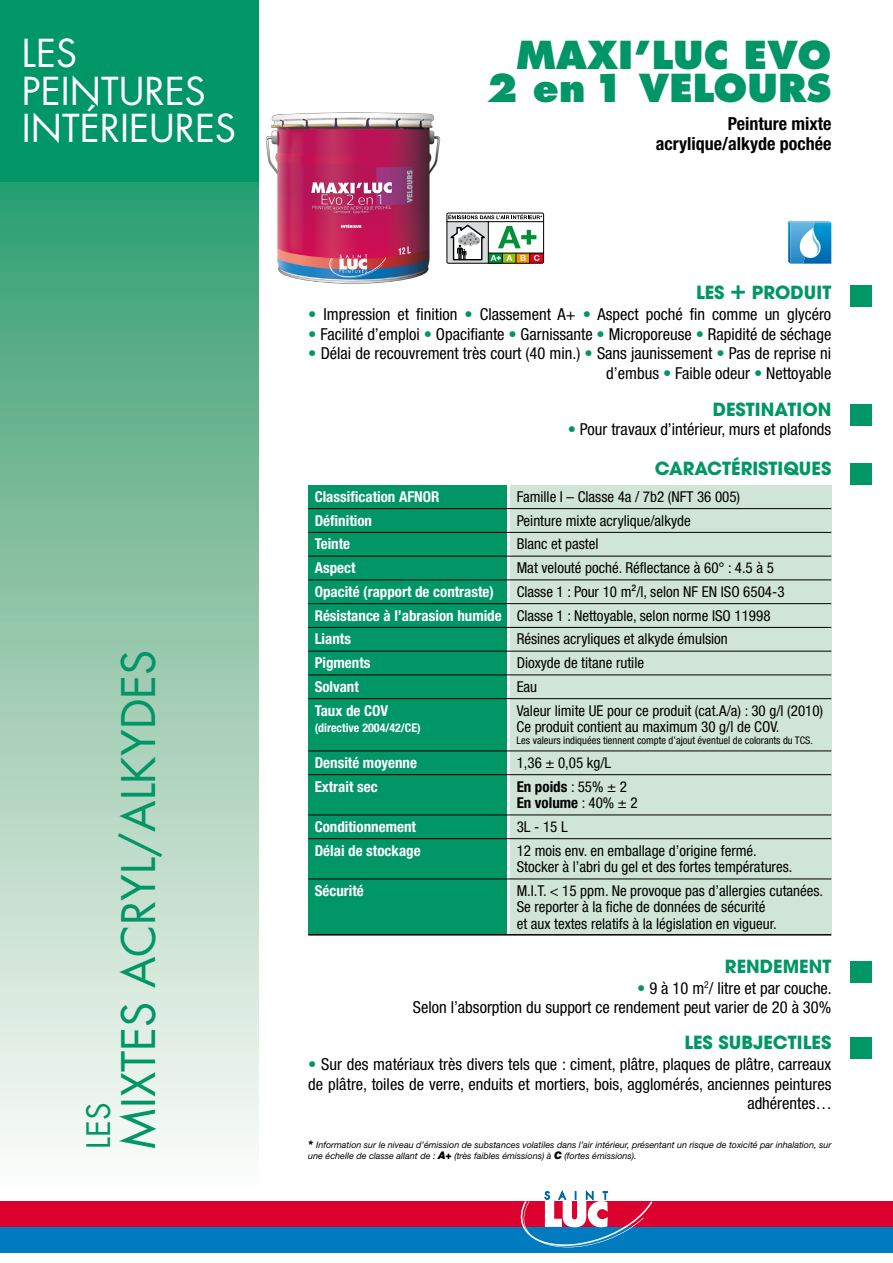
<style>
.page{position:relative;width:893px;height:1263px;background:#fff}
.page>*{position:absolute;margin:0;border:0;box-sizing:border-box;transform-origin:0 0}
.t1{font:45px "Futura LT Pro";color:#009665}
.t2{font:37.5px/37.5px "Futura LT Pro";color:#fff}
.t3{font:800 37.5px/33px "Futura LT Pro";color:#009665;text-align:right}
.t4{font:31.5px "Futura LT Pro";color:#009665}
.t5{font:700 18px "ITC Avant Garde Pro";color:#009665}
.t6{font:700 condensed 18px/19.5px "Helvetica Neue LT Pro";color:#000;text-align:right}
.t7{font:condensed 16.5px/19.5px "Helvetica Neue LT Pro";color:#000;text-align:right}
.t8{font:condensed 15px/16.5px "Helvetica Neue LT Pro";color:#000}
.t9{font:700 condensed 15px "Helvetica Neue LT Pro";color:#fff}
.t10{font:700 condensed 15px/16.5px "Helvetica Neue LT Pro";color:#000}
.t11{font:700 condensed 12px "Helvetica Neue LT Pro";color:#fff}
.t12{font:condensed 10.5px "Helvetica Neue LT Pro";color:#000}
.t13{font:italic 9px/10.5px "Helvetica Neue LT Pro";color:#000}
.s1{font-weight:500;font-size:27px}
.s2{color:#009665}
.s3{font-weight:700;color:#fff}
.s4{font-weight:400}
.s5{font-weight:900;font-size:10.5px}
</style>
<div class="page">
<img style="left:0;top:182px;width:259px;height:965px">
<div style="left:0;top:0;width:259px;height:182px;background:#009665"></div>
<div style="left:0;top:1201px;width:893px;height:26px;background:#dc002e"></div>
<div style="left:0;top:1227px;width:893px;height:25px;background:#007bc0"></div>
<svg style="left:520px;top:1191px;width:132px;height:57px"></svg>
<div style="left:850px;top:404px;width:22px;height:21px;background:#009665"></div>
<div style="left:850px;top:285px;width:22px;height:21px;background:#009665"></div>
<div style="left:850px;top:463px;width:22px;height:22px;background:#009665"></div>
<div style="left:308px;top:485px;width:199px;height:450px;background:#009665"></div>
<div style="left:510px;top:485px;width:321px;height:450px;background:#d0e5d7"></div>
<hr style="left:308px;top:508px;width:523px;height:1px;background:#000">
<hr style="left:308px;top:532px;width:523px;height:1px;background:#000">
<hr style="left:308px;top:556px;width:523px;height:1px;background:#000">
<hr style="left:308px;top:579px;width:523px;height:1px;background:#000">
<hr style="left:308px;top:603px;width:523px;height:1px;background:#000">
<hr style="left:308px;top:627px;width:523px;height:1px;background:#000">
<hr style="left:308px;top:651px;width:523px;height:1px;background:#000">
<hr style="left:308px;top:674px;width:523px;height:1px;background:#000">
<hr style="left:308px;top:698px;width:523px;height:1px;background:#000">
<hr style="left:308px;top:750px;width:523px;height:1px;background:#000">
<hr style="left:308px;top:774px;width:523px;height:1px;background:#000">
<hr style="left:308px;top:814px;width:523px;height:1px;background:#000">
<hr style="left:308px;top:838px;width:523px;height:1px;background:#000">
<hr style="left:308px;top:878px;width:523px;height:1px;background:#000">
<hr style="left:308px;top:934px;width:523px;height:1px;background:#000">
<div style="left:850px;top:1037px;width:22px;height:22px;background:#009665"></div>
<div style="left:850px;top:961px;width:22px;height:21px;background:#009665"></div>
<img style="left:265px;top:112px;width:176px;height:172px">
<svg style="left:788px;top:221px;width:43px;height:43px"></svg>
<svg style="left:446px;top:213px;width:98px;height:51px"></svg>
<h2 class="t2" style="left:22px;top:34px;width:216px">LES<br>PEINTURES<br>INTÉRIEURES</h2>
<h1 class="t1" style="left:108px;top:1148px;width:500px;rotate:-90deg">MIXTES ACRYL/ALKYDES</h1>
<h3 class="t4" style="left:77px;top:1148px;width:48px;rotate:-90deg">LES</h3>
<h2 class="t3" style="left:486px;top:39px;width:346px">MAXI’LUC EVO<br>2 en 1 VELOURS</h2>
<p class="t6" style="left:656px;top:114px;width:177px">Peinture mixte acrylique/alkyde pochée</p>
<p class="t5" style="left:696px;top:280px;width:137px">LES <span class="s1">+</span> PRODUIT</p>
<p class="t7" style="left:308px;top:304px;width:524px"><span class="s2">•</span> Impression et finition <span class="s2">•</span> Classement A+ <span class="s2">•</span> Aspect poché fin comme un glycéro</p>
<p class="t7" style="left:308px;top:324px;width:525px"><span class="s2">•</span> Facilité d’emploi <span class="s2">•</span> Opacifiante <span class="s2">•</span> Garnissante <span class="s2">•</span> Microporeuse <span class="s2">•</span> Rapidité de séchage</p>
<p class="t7" style="left:308px;top:343px;width:524px"><span class="s2">•</span> Délai de recouvrement très court (40 min.) <span class="s2">•</span> Sans jaunissement <span class="s2">•</span> Pas de reprise ni d’embus <span class="s2">•</span> Faible odeur <span class="s2">•</span> Nettoyable</p>
<p class="t5" style="left:713px;top:397px;width:120px">DESTINATION</p>
<p class="t7" style="left:568px;top:419px;width:265px"><span class="s2">•</span> Pour travaux d’intérieur, murs et plafonds</p>
<p class="t5" style="left:655px;top:457px;width:178px">CARACTÉRISTIQUES</p>
<p class="t9" style="left:315px;top:488px;width:126px">Classification AFNOR</p>
<p class="t8" style="left:517px;top:488px;width:225px">Famille I – Classe 4a / 7b2 (NFT 36 005)</p>
<p class="t9" style="left:315px;top:511px;width:59px">Définition</p>
<p class="t8" style="left:517px;top:512px;width:176px">Peinture mixte acrylique/alkyde</p>
<p class="t9" style="left:315px;top:535px;width:37px">Teinte</p>
<p class="t8" style="left:517px;top:536px;width:83px">Blanc et pastel</p>
<p class="t9" style="left:315px;top:559px;width:42px">Aspect</p>
<p class="t8" style="left:517px;top:559px;width:259px">Mat velouté poché. Réflectance à 60° : 4.5 à 5</p>
<p class="t9" style="left:315px;top:582px;width:181px">Opacité (rapport de contraste)</p>
<p class="t8" style="left:315px;top:579px;width:471px;line-height:23.7px;text-indent:202px">Classe 1 : Pour 10 m²/l, selon NF EN ISO 6504-3<br><span class="s3">Résistance à l’abrasion humide</span> Classe 1 : Nettoyable, selon norme ISO 11998<br><span class="s3">Liants</span></p>
<p class="t8" style="left:517px;top:631px;width:213px">Résines acryliques et alkyde émulsion</p>
<p class="t9" style="left:315px;top:654px;width:57px">Pigments</p>
<p class="t8" style="left:517px;top:654px;width:129px">Dioxyde de titane rutile</p>
<p class="t9" style="left:315px;top:677px;width:46px">Solvant</p>
<p class="t8" style="left:517px;top:678px;width:22px">Eau</p>
<p class="t9" style="left:315px;top:701px;width:75px">Taux de COV</p>
<p class="t8" style="left:517px;top:702px;width:308px">Valeur limite UE pour ce produit (cat.A/a) : 30 g/l (2010)</p>
<p class="t11" style="left:315px;top:721px;width:108px">(directive 2004/42/CE)</p>
<p class="t8" style="left:517px;top:718px;width:264px">Ce produit contient au maximum 30 g/l de COV.</p>
<p class="t12" style="left:517px;top:734px;width:298px">Les valeurs indiquées tiennent compte d’ajout éventuel de colorants du TCS.</p>
<p class="t9" style="left:315px;top:754px;width:104px">Densité moyenne</p>
<p class="t8" style="left:517px;top:754px;width:96px">1,36 ± 0,05 kg/L</p>
<p class="t9" style="left:315px;top:777px;width:64px">Extrait sec</p>
<p class="t10" style="left:517px;top:778px;width:123px">En poids <span class="s4">: 55% ± 2<br></span>En volume <span class="s4">: 40% ± 2</span></p>
<p class="t9" style="left:315px;top:818px;width:103px">Conditionnement</p>
<p class="t8" style="left:517px;top:818px;width:52px">3L - 15 L</p>
<p class="t9" style="left:315px;top:841px;width:108px">Délai de stockage</p>
<p class="t8" style="left:517px;top:842px;width:277px">12 mois env. en emballage d’origine fermé.<br>Stocker à l’abri du gel et des fortes températures.</p>
<p class="t9" style="left:315px;top:882px;width:51px">Sécurité</p>
<p class="t8" style="left:517px;top:882px;width:308px">M.I.T. &lt; 15 ppm. Ne provoque pas d’allergies cutanées.<br>Se reporter à la fiche de données de sécurité<br>et aux textes relatifs à la législation en vigueur.</p>
<p class="t5" style="left:725px;top:954px;width:108px">RENDEMENT</p>
<p class="t7" style="left:413px;top:978px;width:421px"><span class="s2">•</span> 9 à 10 m<sup>2</sup>/ litre et par couche.<br>Selon l’absorption du support ce rendement peut varier de 20 à 30%</p>
<p class="t5" style="left:684px;top:1031px;width:148px">LES SUBJECTILES</p>
<p class="t7" style="left:308px;top:1055px;width:525px"><span class="s2">•</span> Sur des matériaux très divers tels que : ciment, plâtre, plaques de plâtre, carreaux de plâtre, toiles de verre, enduits et mortiers, bois, agglomérés, anciennes peintures adhérentes…</p>
<p class="t13" style="left:308px;top:1139px;width:524px"><span class="s5">*</span> Information sur le niveau d’émission de substances volatiles dans l’air intérieur, présentant un risque de toxicité par inhalation, sur une échelle de classe allant de : <span class="s5">A+</span> (très faibles émissions) à <span class="s5">C</span> (fortes émissions).</p>
</div>
